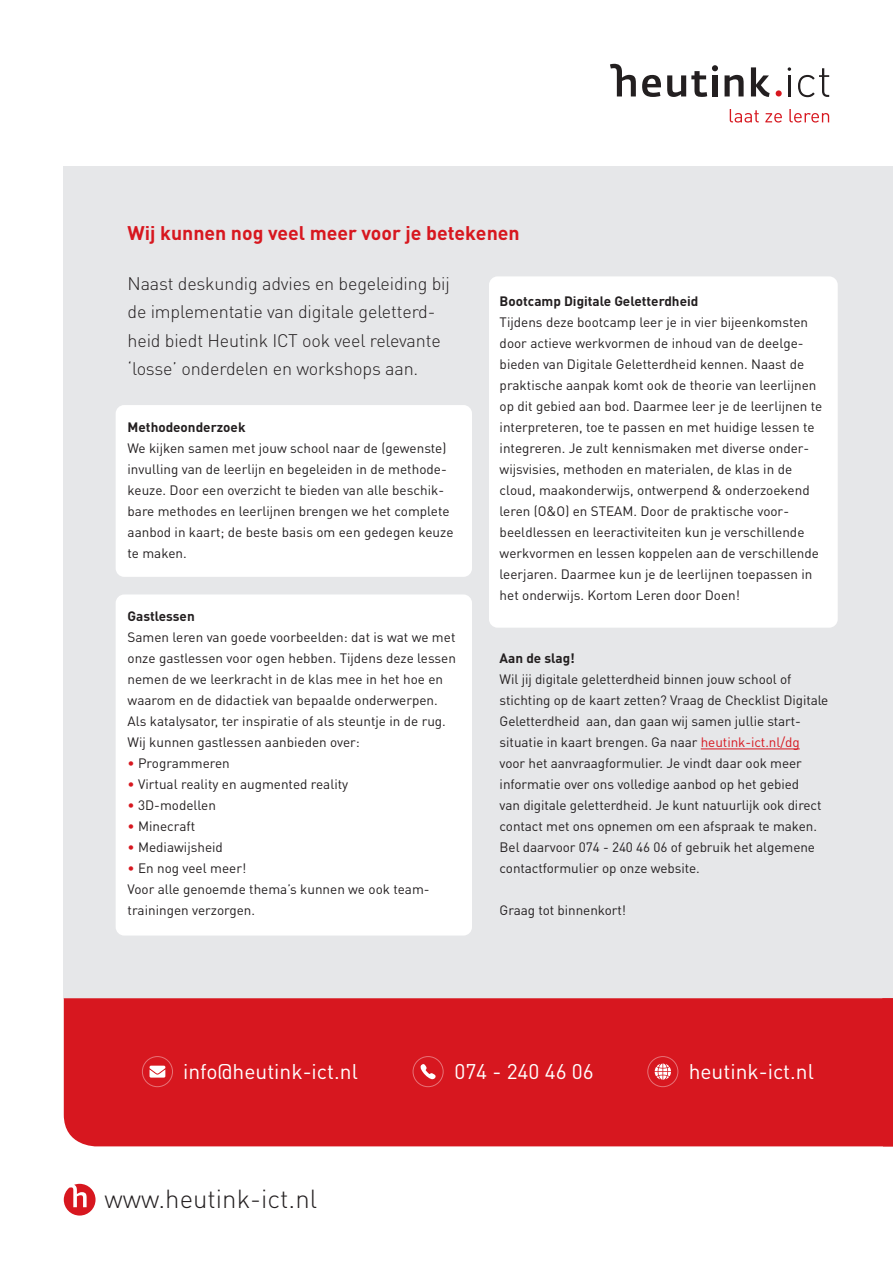
<style>
.page{position:relative;width:893px;height:1263px;background:#fff}
.page>*{position:absolute;margin:0;border:0;box-sizing:border-box;transform-origin:0 0}
.t1{font:300 25.8px "DIN Pro";color:#231f20}
.t2{font:21px "DIN Pro";color:#fff}
.t3{font:700 19.5px "DIN Pro";color:#d7171f}
.t4{font:300 18px/28.5px "DIN Pro";letter-spacing:-.01em;color:#231f20}
.t5{font:13.5px/21px "DIN Pro";color:#231f20}
.t6{font:700 13.5px "DIN Pro";color:#231f20}
.s1{color:#d7171f}
</style>
<div class="page">
<div style="left:64px;top:166px;width:829px;height:832px;background:#e6e7e9"></div>
<svg style="left:730px;top:109px;width:29px;height:14px"></svg>
<svg style="left:765px;top:113px;width:17px;height:10px"></svg>
<svg style="left:789px;top:109px;width:40px;height:14px"></svg>
<svg style="left:776px;top:90px;width:6px;height:6px"></svg>
<svg style="left:642px;top:75px;width:19px;height:22px"></svg>
<svg style="left:724px;top:75px;width:20px;height:21px"></svg>
<svg style="left:751px;top:67px;width:19px;height:30px"></svg>
<svg style="left:667px;top:65px;width:51px;height:32px"></svg>
<svg style="left:610px;top:64px;width:26px;height:32px"></svg>
<hr style="left:788px;top:75px;width:2px;height:22px;background:#231f20">
<svg style="left:798px;top:68px;width:31px;height:29px"></svg>
<svg style="left:788px;top:67px;width:3px;height:4px"></svg>
<div style="left:64px;top:998px;width:829px;height:148px;background:#d7171f"></div>
<svg style="left:64px;top:1184px;width:32px;height:31px"></svg>
<div style="left:413px;top:1056px;width:31px;height:31px;border:1px solid #fff;border-radius:50%"></div>
<svg style="left:420px;top:1064px;width:16px;height:15px"></svg>
<div style="left:647px;top:1056px;width:31px;height:31px;border:1px solid #fff;border-radius:50%"></div>
<svg style="left:655px;top:1063px;width:16px;height:17px"></svg>
<div style="left:142px;top:1056px;width:31px;height:31px;border:1px solid #fff;border-radius:50%"></div>
<svg style="left:150px;top:1066px;width:15px;height:11px"></svg>
<div style="left:116px;top:405px;width:356px;height:172px;background:#fff;border-radius:9px"></div>
<div style="left:489px;top:276px;width:349px;height:352px;background:#fff;border-radius:9px"></div>
<div style="left:116px;top:594px;width:356px;height:341px;background:#fff;border-radius:9px"></div>
<hr style="left:701px;top:748px;width:99px;height:1px;background:#d7171f">
<h3 class="t3" style="left:128px;top:220px;width:394px">Wij kunnen nog veel meer voor je betekenen</h3>
<h3 class="t4" style="left:128px;top:268px;width:324px">Naast deskundig advies en begeleiding bij de implementatie van digitale geletterd&shy;heid biedt Heutink ICT ook veel relevante ‘losse’ onderdelen en workshops aan.</h3>
<p class="t6" style="left:500px;top:292px;width:200px">Bootcamp Digitale Geletterdheid</p>
<p class="t5" style="left:500px;top:311px;width:324px">Tijdens deze bootcamp leer je in vier bijeenkomsten door actieve werkvormen de inhoud van de deelge&shy;bieden van Digitale Geletterdheid kennen. Naast de praktische aanpak komt ook de theorie van leerlijnen op dit gebied aan bod. Daarmee leer je de leerlijnen te interpreteren, toe te passen en met huidige lessen te integreren. Je zult kennismaken met diverse onder&shy;wijsvisies, methoden en materialen, de klas in de cloud, maakonderwijs, ontwerpend &amp; onderzoekend leren (O&amp;O) en STEAM. Door de praktische voor&shy;beeldlessen en leeractiviteiten kun je verschillende werkvormen en lessen koppelen aan de verschillende leerjaren. Daarmee kun je de leerlijnen toepassen in het onderwijs. Kortom Leren door Doen!</p>
<p class="t6" style="left:128px;top:418px;width:119px">Methodeonderzoek</p>
<p class="t5" style="left:128px;top:437px;width:327px">We kijken samen met jouw school naar de (gewenste) invulling van de leerlijn en begeleiden in de methode&shy;keuze. Door een overzicht te bieden van alle beschik&shy;bare methodes en leerlijnen brengen we het complete aanbod in kaart; de beste basis om een gedegen keuze te maken.</p>
<p class="t6" style="left:128px;top:607px;width:69px">Gastlessen</p>
<p class="t5" style="left:128px;top:626px;width:330px">Samen leren van goede voorbeelden: dat is wat we met onze gastlessen voor ogen hebben. Tijdens deze lessen nemen de we leerkracht in de klas mee in het hoe en waarom en de didactiek van bepaalde onderwerpen.<br>Als katalysator, ter inspiratie of als steuntje in de rug.<br>Wij kunnen gastlessen aanbieden over:</p>
<p class="t5" style="left:128px;top:752px;width:104px"><span class="s1">•</span> Programmeren</p>
<p class="t5" style="left:128px;top:773px;width:222px"><span class="s1">•</span> Virtual reality en augmented reality</p>
<p class="t5" style="left:128px;top:794px;width:90px"><span class="s1">•</span> 3D-modellen</p>
<p class="t5" style="left:128px;top:815px;width:69px"><span class="s1">•</span> Minecraft</p>
<p class="t5" style="left:128px;top:836px;width:97px"><span class="s1">•</span> Mediawijsheid</p>
<p class="t5" style="left:128px;top:857px;width:304px"><span class="s1">•</span> En nog veel meer!<br>Voor alle genoemde thema’s kunnen we ook team&shy;trainingen verzorgen.</p>
<p class="t6" style="left:500px;top:649px;width:77px">Aan de slag!</p>
<p class="t5" style="left:500px;top:668px;width:330px">Wil jij digitale geletterdheid binnen jouw school of stichting op de kaart zetten? Vraag de Checklist Digitale Geletterdheid aan, dan gaan wij samen jullie start&shy;situatie in kaart brengen. Ga naar <span class="s1">heutink-ict.nl/dg </span>voor het aanvraagformulier. Je vindt daar ook meer informatie over ons volledige aanbod op het gebied<br>van digitale geletterdheid. Je kunt natuurlijk ook direct contact met ons opnemen om een afspraak te maken.<br>Bel daarvoor 074 - 240 46 06 of gebruik het algemene contactformulier op onze website.</p>
<p class="t5" style="left:500px;top:899px;width:128px">Graag tot binnenkort!</p>
<h2 class="t2" style="left:183px;top:1057px;width:176px">info@heutink-ict.nl</h2>
<h2 class="t2" style="left:454px;top:1057px;width:141px">074 - 240 46 06</h2>
<h2 class="t2" style="left:689px;top:1057px;width:127px">heutink-ict.nl</h2>
<h1 class="t1" style="left:104px;top:1181px;width:214px">www.heutink-ict.nl</h1>
</div>
